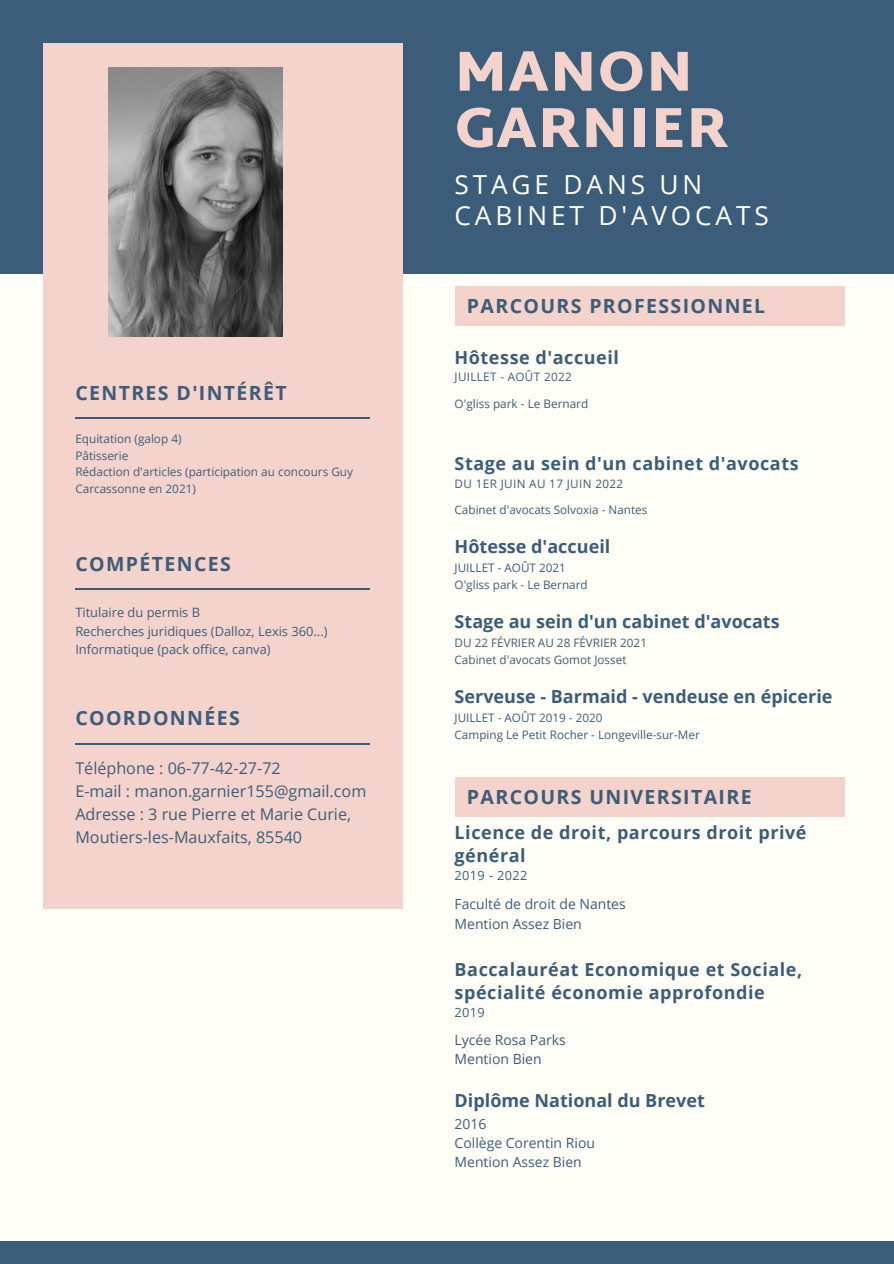
<style>
.page{position:relative;width:894px;height:1264px;background:#fff}
.page>*{position:absolute;margin:0;border:0;box-sizing:border-box;transform-origin:0 0}
.t1{font:900 57px/56.2px "Martel Sans";letter-spacing:.02em;color:#f4d3cc}
.t2{font:26.25px/30.6px "Open Sans";letter-spacing:.145em;color:#fffff7}
.t3{font:700 19.5px "Open Sans";letter-spacing:.07em;color:#3c5d79}
.t4{font:700 18px/23px "Open Sans";letter-spacing:.03em;color:#3c5d79}
.t5{font:700 18px "Open Sans";color:#3c5d79}
.t6{font:16.2px/23px "Open Sans";color:#3c5d79}
.t7{font:13.95px/19.2px "Open Sans";color:#3c5d79}
.t8{font:12.9px/18.6px "Open Sans";color:#3c5d79}
.t9{font:12.75px "Open Sans";letter-spacing:.03em;color:#3c5d79}
.t10{font:11.7px/17px "Open Sans";color:#3c5d79}
.t11{font:11.7px "Open Sans";letter-spacing:.03em;color:#3c5d79}
</style>
<div class="page">
<div style="left:0;top:0;width:893px;height:1263px;background:#fffff7"></div>
<div style="left:0;top:0;width:893px;height:274px;background:#3c5d79"></div>
<div style="left:0;top:1241px;width:893px;height:22px;background:#3c5d79"></div>
<div style="left:454px;top:286px;width:390px;height:39px;background:#f4d3cc"></div>
<div style="left:454px;top:777px;width:390px;height:39px;background:#f4d3cc"></div>
<div style="left:43px;top:43px;width:360px;height:865px;background:#f4d3cc"></div>
<hr style="left:75px;top:417px;width:294px;height:1px;background:#3c5d79">
<hr style="left:75px;top:743px;width:294px;height:1px;background:#3c5d79">
<hr style="left:75px;top:589px;width:294px;height:1px;background:#3c5d79">
<img style="left:109px;top:68px;width:173px;height:269px">
<h3 class="t3" style="left:75px;top:379px;width:213px">CENTRES D'INTÉRÊT</h3>
<p class="t10" style="left:75px;top:430px;width:279px;line-height:16.5px">Equitation (galop 4)<br>Pâtisserie<br>Rédaction d'articles (participation au concours Guy<br>Carcassonne en 2021)</p>
<h3 class="t3" style="left:75px;top:550px;width:157px">COMPÉTENCES</h3>
<p class="t8" style="left:75px;top:602px;width:254px">Titulaire du permis B<br>Recherches juridiques (Dalloz, Lexis 360...)<br>Informatique (pack office, canva)</p>
<h3 class="t3" style="left:75px;top:704px;width:166px">COORDONNÉES</h3>
<h3 class="t6" style="left:75px;top:756px;width:292px">Téléphone : 06-77-42-27-72<br>E-mail : manon.garnier155@gmail.com Adresse : 3 rue Pierre et Marie Curie, Moutiers-les-Mauxfaits, 85540</h3>
<h1 class="t1" style="left:454px;top:43px;width:275px">MANON<br>GARNIER</h1>
<h2 class="t2" style="left:454px;top:169px;width:315px">STAGE DANS UN<br>CABINET D'AVOCATS</h2>
<h3 class="t3" style="left:467px;top:292px;width:300px">PARCOURS PROFESSIONNEL</h3>
<h3 class="t4" style="left:454px;top:345px;width:166px">Hôtesse d'accueil</h3>
<p class="t11" style="left:454px;top:369px;width:119px">JUILLET - AOÛT 2022</p>
<p class="t10" style="left:454px;top:395px;width:135px">O'gliss park - Le Bernard</p>
<h3 class="t4" style="left:454px;top:451px;width:345px">Stage au sein d'un cabinet d'avocats</h3>
<p class="t11" style="left:454px;top:476px;width:170px">DU 1ER JUIN AU 17 JUIN 2022</p>
<p class="t10" style="left:454px;top:501px;width:194px">Cabinet d'avocats Solvoxia - Nantes</p>
<h3 class="t5" style="left:454px;top:534px;width:157px">Hôtesse d'accueil</h3>
<p class="t10" style="left:454px;top:559px;width:134px">JUILLET - AOÛT 2021<br>O'gliss park - Le Bernard</p>
<h3 class="t5" style="left:454px;top:609px;width:326px">Stage au sein d'un cabinet d'avocats</h3>
<p class="t10" style="left:454px;top:634px;width:194px">DU 22 FÉVRIER AU 28 FÉVRIER 2021<br>Cabinet d'avocats Gomot Josset</p>
<h3 class="t5" style="left:454px;top:683px;width:379px">Serveuse - Barmaid - vendeuse en épicerie</h3>
<p class="t10" style="left:454px;top:708px;width:246px">JUILLET - AOÛT 2019 - 2020<br>Camping Le Petit Rocher - Longeville-sur-Mer</p>
<h3 class="t3" style="left:467px;top:782px;width:286px">PARCOURS UNIVERSITAIRE</h3>
<h3 class="t4" style="left:454px;top:820px;width:353px">Licence de droit, parcours droit privé général</h3>
<p class="t9" style="left:454px;top:866px;width:74px">2019 - 2022</p>
<p class="t7" style="left:454px;top:894px;width:173px;line-height:19.6px">Faculté de droit de Nantes<br>Mention Assez Bien</p>
<h3 class="t4" style="left:454px;top:957px;width:349px">Baccalauréat Economique et Sociale, spécialité économie approfondie</h3>
<p class="t9" style="left:454px;top:1003px;width:32px">2019</p>
<p class="t7" style="left:454px;top:1030px;width:113px">Lycée Rosa Parks<br>Mention Bien</p>
<h3 class="t5" style="left:454px;top:1087px;width:252px">Diplôme National du Brevet</h3>
<p class="t7" style="left:454px;top:1113px;width:142px">2016<br>Collège Corentin Riou<br>Mention Assez Bien</p>
</div>
